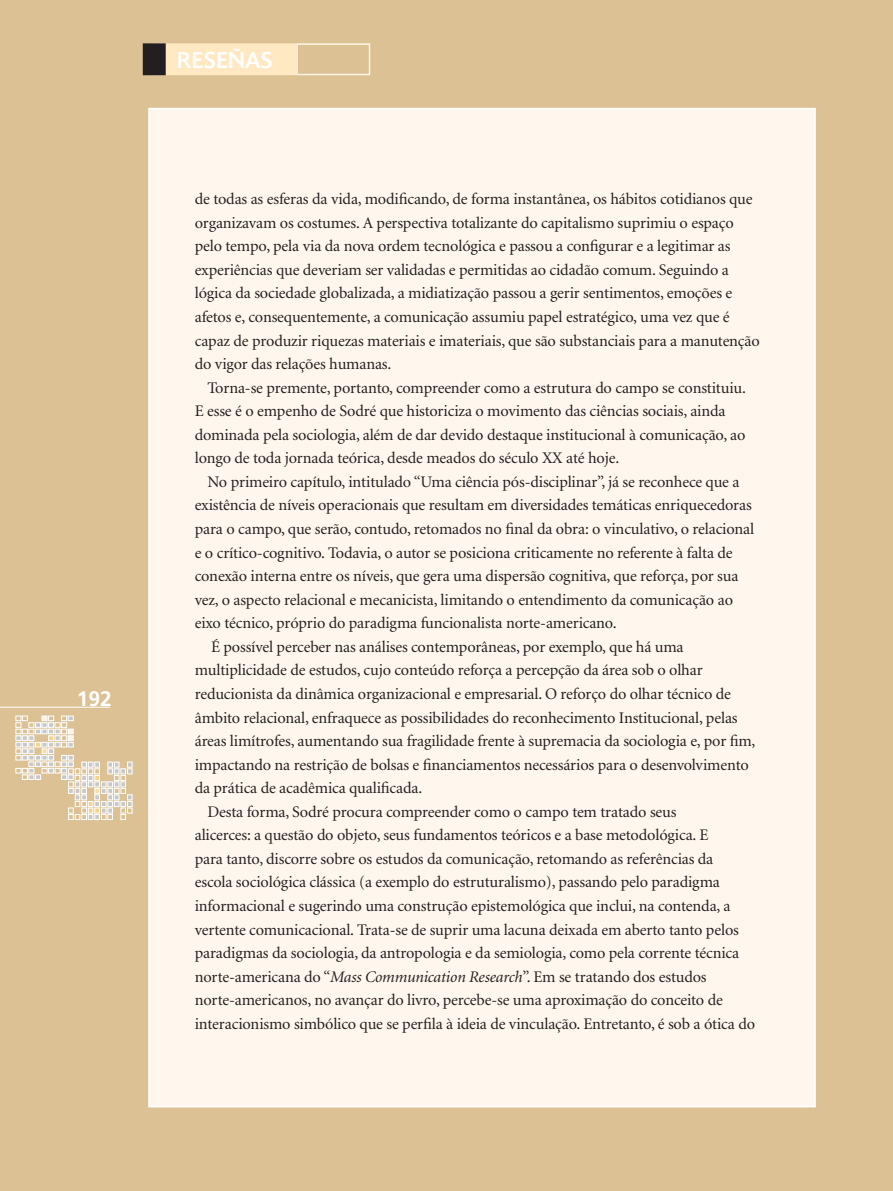
<style>
.page{position:relative;width:893px;height:1191px;background:#dbc194}
.page>*{position:absolute;margin:0;border:0;box-sizing:border-box;transform-origin:0 0}
.t1{font:22.5px "Delta";letter-spacing:.01em;color:#fff}
.t2{font:700 21px "Frutiger";color:#fff}
.t3{font:16.2px/23.5px "Minion";letter-spacing:-.01em;color:#231f20}
.s1{font-style:italic}
</style>
<div class="page">
<div style="left:148px;top:108px;width:668px;height:999px;background:#fff7ed;border:2px solid #fff"></div>
<div style="left:153px;top:43px;width:143px;height:32px;background:#ffe8c2;border:2px solid #ffe8c2"></div>
<div style="left:144px;top:44px;width:21px;height:30px;background:#231f20"></div>
<div style="left:143px;top:43px;width:23px;height:32px;border:2px solid #231f20"></div>
<div style="left:296px;top:43px;width:74px;height:32px;border:2px solid #fff5e7"></div>
<svg style="left:16px;top:716px;width:116px;height:103px"></svg>
<hr style="left:0;top:707px;width:110px;height:1px;background:#fff">
<p class="t2" style="left:77px;top:686px;width:37px">192</p>
<p class="t1" style="left:177px;top:47px;width:97px">RESEÑAS</p>
<p class="t3" style="left:195px;top:188px;width:566px">de todas as esferas da vida, modificando, de forma instantânea, os hábitos cotidianos que organizavam os costumes. A perspectiva totalizante do capitalismo suprimiu o espaço pelo tempo, pela via da nova ordem tecnológica e passou a configurar e a legitimar as experiências que deveriam ser validadas e permitidas ao cidadão comum. Seguindo a lógica da sociedade globalizada, a midiatização passou a gerir sentimentos, emoções e afetos e, consequentemente, a comunicação assumiu papel estratégico, uma vez que é capaz de produzir riquezas materiais e imateriais, que são substanciais para a manutenção do vigor das relações humanas.</p>
<p class="t3" style="left:195px;top:376px;width:553px;text-indent:13px">Torna-se premente, portanto, compreender como a estrutura do campo se constituiu.<br>E esse é o empenho de Sodré que historiciza o movimento das ciências sociais, ainda dominada pela sociologia, além de dar devido destaque institucional à comunicação, ao longo de toda jornada teórica, desde meados do século XX até hoje.</p>
<p class="t3" style="left:195px;top:470px;width:561px;text-indent:13px">No primeiro capítulo, intitulado “Uma ciência pós-disciplinar”, já se reconhece que a existência de níveis operacionais que resultam em diversidades temáticas enriquecedoras para o campo, que serão, contudo, retomados no final da obra: o vinculativo, o relacional e o crítico-cognitivo. Todavia, o autor se posiciona criticamente no referente à falta de conexão interna entre os níveis, que gera uma dispersão cognitiva, que reforça, por sua vez, o aspecto relacional e mecanicista, limitando o entendimento da comunicação ao eixo técnico, próprio do paradigma funcionalista norte-americano.</p>
<p class="t3" style="left:195px;top:635px;width:562px;text-indent:16px">É possível perceber nas análises contemporâneas, por exemplo, que há uma multiplicidade de estudos, cujo conteúdo reforça a percepção da área sob o olhar reducionista da dinâmica organizacional e empresarial. O reforço do olhar técnico de âmbito relacional, enfraquece as possibilidades do reconhecimento Institucional, pelas áreas limítrofes, aumentando sua fragilidade frente à supremacia da sociologia e, por fim, impactando na restrição de bolsas e financiamentos necessários para o desenvolvimento da prática de acadêmica qualificada.</p>
<p class="t3" style="left:195px;top:800px;width:562px;text-indent:13px">Desta forma, Sodré procura compreender como o campo tem tratado seus<br>alicerces: a questão do objeto, seus fundamentos teóricos e a base metodológica. E<br>para tanto, discorre sobre os estudos da comunicação, retomando as referências da escola sociológica clássica (a exemplo do estruturalismo), passando pelo paradigma informacional e sugerindo uma construção epistemológica que inclui, na contenda, a vertente comunicacional. Trata-se de suprir uma lacuna deixada em aberto tanto pelos paradigmas da sociologia, da antropologia e da semiologia, como pela corrente técnica norte-americana do “<span class="s1">Mass Communication Research</span>”. Em se tratando dos estudos norte-americanos, no avançar do livro, percebe-se uma aproximação do conceito de interacionismo simbólico que se perfila à ideia de vinculação. Entretanto, é sob a ótica do</p>
</div>
